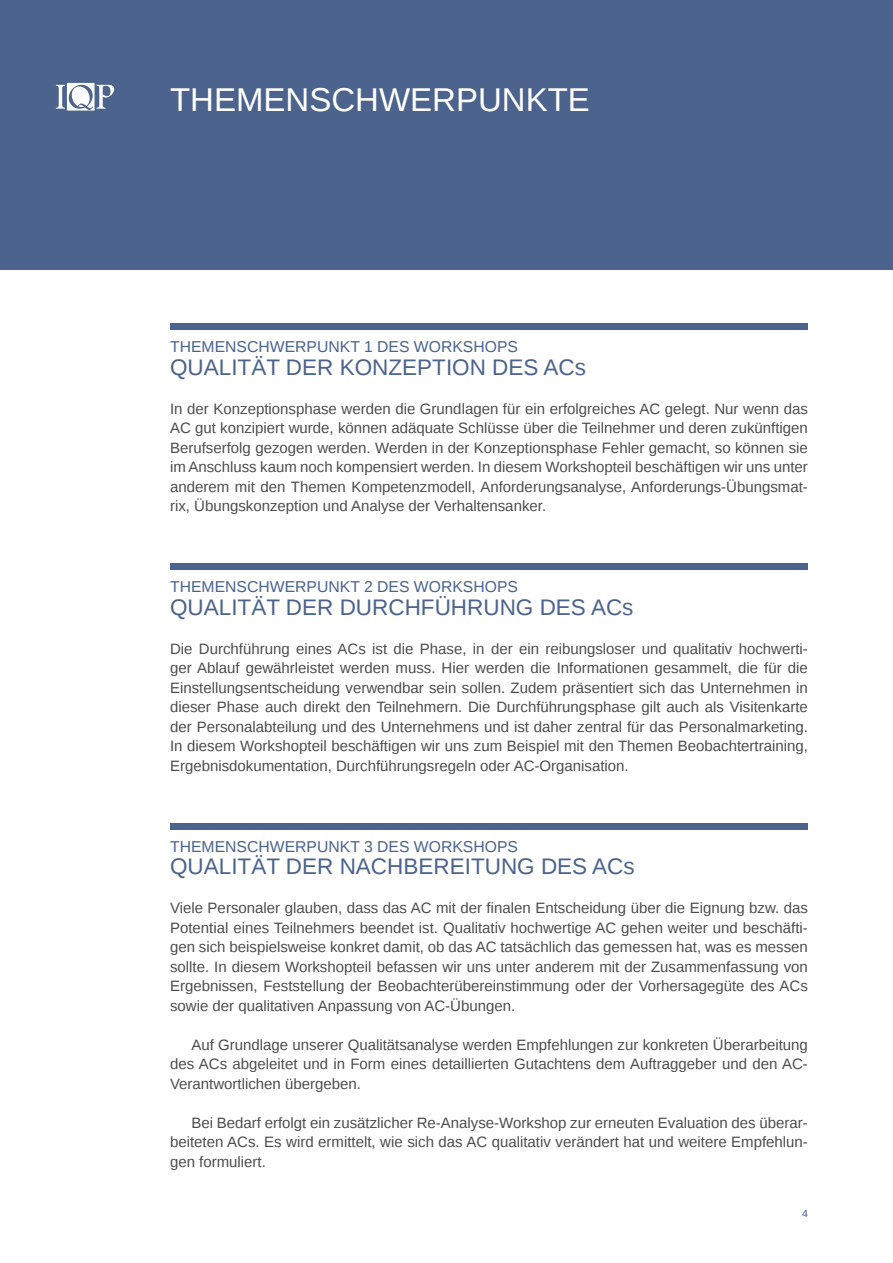
<style>
.page{position:relative;width:893px;height:1263px;background:#fff}
.page>*{position:absolute;margin:0;border:0;box-sizing:border-box;transform-origin:0 0}
.Modultext{font:33px "Liberation Sans";color:#fff}
.Headline_groß{font:22.5px "Liberation Sans";color:#4b638d}
.Headline_groß-2{font:15.75px "Liberation Sans";color:#4b638d}
.Standardtext_nicht_e{font:15px/19.5px "Liberation Sans";color:#4b4c4d;text-align:justify}
.Standardtext_eingerü{font:15px/19.5px "Liberation Sans";color:#4b4c4d;text-align:justify}
.t1{font:10.5px "Liberation Sans";color:#4b638d}
</style>
<div class="page">
<div style="left:0;top:0;width:893px;height:269px;background:#4b638d"></div>
<svg style="left:56px;top:83px;width:58px;height:28px"></svg>
<div style="left:170px;top:323px;width:638px;height:7px;background:#4b638d"></div>
<div style="left:170px;top:563px;width:638px;height:7px;background:#4b638d"></div>
<div style="left:170px;top:823px;width:638px;height:6px;background:#4b638d"></div>
<p class="Modultext" style="left:170px;top:81px;width:421px">THEMENSCHWERPUNKTE</p>
<p class="Headline_groß-2" style="left:170px;top:338px;width:350px">THEMENSCHWERPUNKT 1 DES WORKSHOPS</p>
<p class="Headline_groß" style="left:170px;top:354px;width:417px">QUALITÄT DER KONZEPTION DES ACs</p>
<p class="Standardtext_nicht_e" style="left:170px;top:399px;width:639px">In der Konzeptionsphase werden die Grundlagen für ein erfolgreiches AC gelegt. Nur wenn das AC gut konzipiert wurde, können adäquate Schlüsse über die Teilnehmer und deren zukünftigen Berufserfolg gezogen werden. Werden in der Konzeptionsphase Fehler gemacht, so können sie im Anschluss kaum noch kompensiert werden. In diesem Workshopteil beschäftigen wir uns unter anderem mit den Themen Kompetenzmodell, Anforderungsanalyse, Anforderungs-Übungsmat&shy;rix, Übungskonzeption und Analyse der Verhaltensanker.</p>
<p class="Headline_groß-2" style="left:170px;top:578px;width:350px">THEMENSCHWERPUNKT 2 DES WORKSHOPS</p>
<p class="Headline_groß" style="left:170px;top:594px;width:465px">QUALITÄT DER DURCHFÜHRUNG DES ACs</p>
<p class="Standardtext_nicht_e" style="left:170px;top:639px;width:639px">Die Durchführung eines ACs ist die Phase, in der ein reibungsloser und qualitativ hochwerti&shy;ger Ablauf gewährleistet werden muss. Hier werden die Informationen gesammelt, die für die Einstellungsentscheidung verwendbar sein sollen. Zudem präsentiert sich das Unternehmen in dieser Phase auch direkt den Teilnehmern. Die Durchführungsphase gilt auch als Visitenkarte der Personalabteilung und des Unternehmens und ist daher zentral für das Personalmarketing.<br>In diesem Workshopteil beschäftigen wir uns zum Beispiel mit den Themen Beobachtertraining, Ergebnisdokumentation, Durchführungsregeln oder AC-Organisation.</p>
<p class="Headline_groß-2" style="left:170px;top:837px;width:350px">THEMENSCHWERPUNKT 3 DES WORKSHOPS</p>
<p class="Headline_groß" style="left:170px;top:854px;width:466px">QUALITÄT DER NACHBEREITUNG DES ACs</p>
<p class="Standardtext_nicht_e" style="left:170px;top:899px;width:639px">Viele Personaler glauben, dass das AC mit der finalen Entscheidung über die Eignung bzw. das Potential eines Teilnehmers beendet ist. Qualitativ hochwertige AC gehen weiter und beschäfti&shy;gen sich beispielsweise konkret damit, ob das AC tatsächlich das gemessen hat, was es messen sollte. In diesem Workshopteil befassen wir uns unter anderem mit der Zusammenfassung von Ergebnissen, Feststellung der Beobachterübereinstimmung oder der Vorhersagegüte des ACs sowie der qualitativen Anpassung von AC-Übungen.</p>
<p class="Standardtext_eingerü" style="left:170px;top:1035px;width:639px;text-indent:21px">Auf Grundlage unserer Qualitätsanalyse werden Empfehlungen zur konkreten Überarbeitung des ACs abgeleitet und in Form eines detaillierten Gutachtens dem Auftraggeber und den AC-Verantwortlichen übergeben.</p>
<p class="Standardtext_eingerü" style="left:170px;top:1113px;width:639px;text-indent:21px">Bei Bedarf erfolgt ein zusätzlicher Re-Analyse-Workshop zur erneuten Evaluation des überar&shy;beiteten ACs. Es wird ermittelt, wie sich das AC qualitativ verändert hat und weitere Empfehlun&shy;gen formuliert.</p>
<p class="t1" style="left:802px;top:1208px;width:7px">4</p>
</div>
